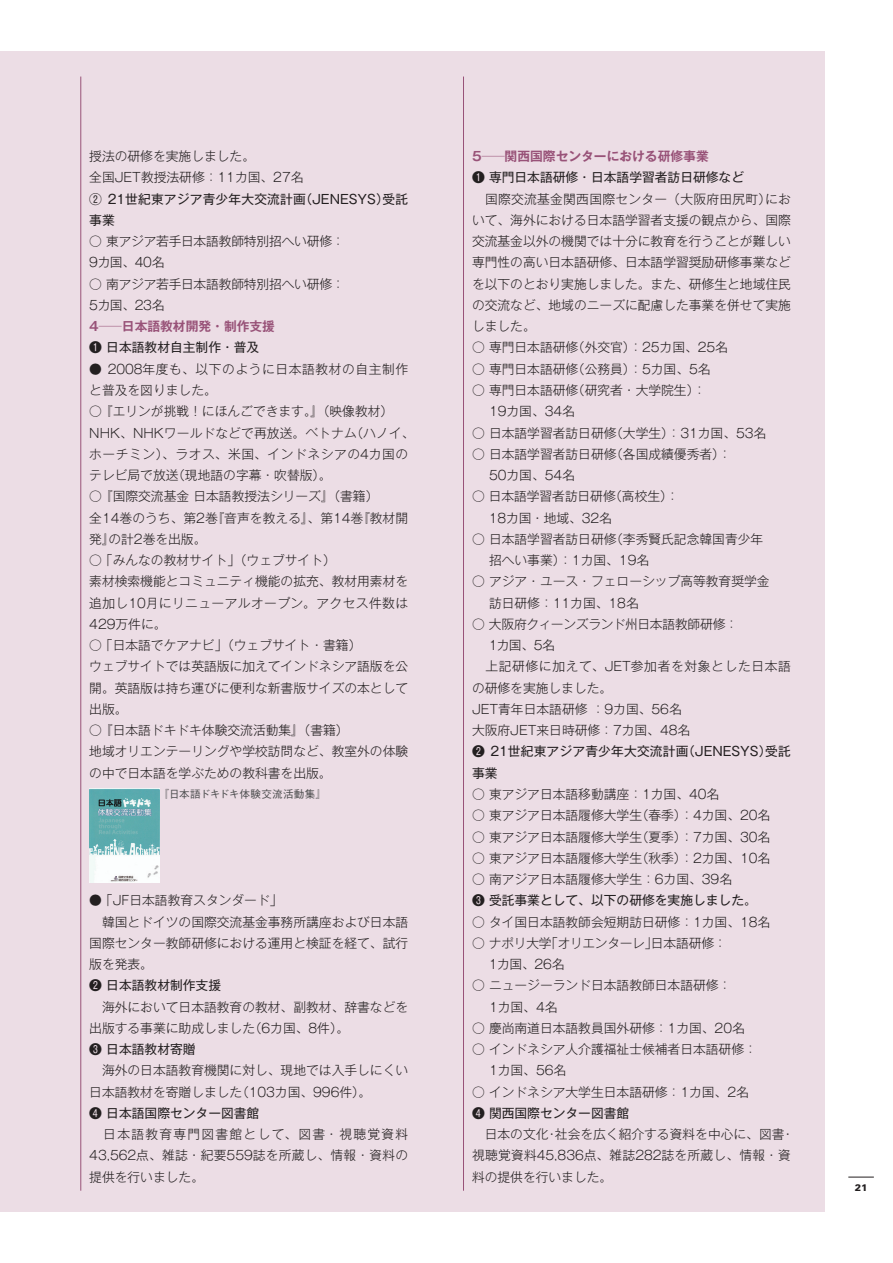
<style>
.page{position:relative;width:893px;height:1263px;background:#fff}
.page>*{position:absolute;margin:0;border:0;box-sizing:border-box;transform-origin:0 0}
.t1{font:300 12.75px/21.3px "Gothic MB101 Pro";color:#231f20}
.t2{font:12.75px/21.3px "Gothic MB101 Pro";color:#231f20}
.t3{font:300 12.75px/21.3px "Gothic MB101 Pro";letter-spacing:-.02em;color:#231f20}
.t4{font:300 12.75px/21.3px "Gothic MB101 Pro";letter-spacing:.045em;color:#231f20}
.t5{font:700 12.75px "Gothic MB101 Pro De";color:#985278}
.t6{font:300 12.75px "Gothic MB101 Pro";letter-spacing:.05em;color:#231f20}
.t7{font:500 10.65px "Gothic BBB Pro";letter-spacing:.015em;color:#4b4c4d}
.t8{font:900 9.6px "Zurich BT";color:#231f20}
</style>
<div class="page">
<div style="left:0;top:51px;width:825px;height:1161px;background:#ecdde5"></div>
<svg style="left:848px;top:1177px;width:26px;height:1px"></svg>
<hr style="left:81px;top:77px;width:1px;height:1114px;background:#985278">
<hr style="left:463px;top:77px;width:1px;height:1114px;background:#985278">
<img style="left:89px;top:789px;width:70px;height:93px">
<p class="t1" style="left:89px;top:144px;width:216px">授法の研修を実施しました。<br>全国JET教授法研修：11カ国、27名</p>
<p class="t2" style="left:89px;top:186px;width:320px">② 21世紀東アジア青少年大交流計画（JENESYS）受託事業</p>
<p class="t1" style="left:89px;top:229px;width:257px">○ 東アジア若手日本語教師特別招へい研修：<br>9カ国、40名</p>
<p class="t1" style="left:89px;top:271px;width:257px">○ 南アジア若手日本語教師特別招へい研修：<br>5カ国、23名</p>
<p class="t5" style="left:89px;top:316px;width:187px">4─日本語教材開発・制作支援</p>
<p class="t2" style="left:89px;top:335px;width:172px">❶ 日本語教材自主制作・普及</p>
<p class="t4" style="left:89px;top:356px;width:320px">● 2008年度も、以下のように日本語教材の自主制作と普及を図りました。</p>
<p class="t1" style="left:89px;top:399px;width:327px">○ 『エリンが挑戦！にほんごできます。』（映像教材）<br>NHK、NHKワールドなどで再放送。ベトナム（ハノイ、ホーチミン）、ラオス、米国、インドネシアの4カ国のテレビ局で放送（現地語の字幕・吹替版）。</p>
<p class="t1" style="left:89px;top:484px;width:320px">○ 『国際交流基金 日本語教授法シリーズ』（書籍）全14巻のうち、第2巻『音声を教える』、第14巻『教材開発』の計2巻を出版。</p>
<p class="t1" style="left:89px;top:548px;width:320px">○ 「みんなの教材サイト」（ウェブサイト）<br>素材検索機能とコミュニティ機能の拡充、教材用素材を追加し10月にリニューアルオープン。アクセス件数は<br>429万件に。</p>
<p class="t1" style="left:89px;top:633px;width:320px">○ 「日本語でケアナビ」（ウェブサイト・書籍）<br>ウェブサイトでは英語版に加えてインドネシア語版を公開。英語版は持ち運びに便利な新書版サイズの本として出版。</p>
<p class="t1" style="left:89px;top:718px;width:320px">○ 『日本語ドキドキ体験交流活動集』（書籍）<br>地域オリエンテーリングや学校訪問など、教室外の体験の中で日本語を学ぶための教科書を出版。</p>
<p class="t7" style="left:158px;top:786px;width:170px">『日本語ドキドキ体験交流活動集』</p>
<p class="t1" style="left:89px;top:888px;width:320px">● 「JF日本語教育スタンダード」<br>　韓国とドイツの国際交流基金事務所講座および日本語国際センター教師研修における運用と検証を経て、試行版を発表。</p>
<p class="t2" style="left:89px;top:973px;width:133px">❷ 日本語教材制作支援</p>
<p class="t1" style="left:89px;top:994px;width:320px">　海外において日本語教育の教材、副教材、辞書などを出版する事業に助成しました（6カ国、8件）。</p>
<p class="t2" style="left:89px;top:1037px;width:108px">❸ 日本語教材寄贈</p>
<p class="t1" style="left:89px;top:1058px;width:320px">　海外の日本語教育機関に対し、現地では入手しにくい日本語教材を寄贈しました（103カ国、996件）。</p>
<p class="t2" style="left:89px;top:1101px;width:172px">❹ 日本語国際センター図書館</p>
<p class="t1" style="left:89px;top:1122px;width:320px;text-align:justify">　日本語教育専門図書館として、図書・視聴覚資料43,562点、雑誌・紀要559誌を所蔵し、情報・資料の提供を行いました。</p>
<p class="t5" style="left:472px;top:146px;width:238px">5─関西国際センターにおける研修事業</p>
<p class="t2" style="left:472px;top:165px;width:274px">❶ 専門日本語研修・日本語学習者訪日研修など</p>
<p class="t1" style="left:472px;top:186px;width:320px;text-align:justify">　国際交流基金関西国際センター（大阪府田尻町）において、海外における日本語学習者支援の観点から、国際交流基金以外の機関では十分に教育を行うことが難しい専門性の高い日本語研修、日本語学習奨励研修事業などを以下のとおり実施しました。また、研修生と地域住民の交流など、地域のニーズに配慮した事業を併せて実施しました。</p>
<p class="t1" style="left:472px;top:335px;width:258px">○ 専門日本語研修（外交官）：25カ国、25名</p>
<p class="t1" style="left:472px;top:356px;width:240px">○ 専門日本語研修（公務員）：5カ国、5名</p>
<p class="t1" style="left:489px;top:378px;width:218px;text-indent:-17px">○ 専門日本語研修（研究者・大学院生）：<br>19カ国、34名</p>
<p class="t1" style="left:472px;top:420px;width:296px">○ 日本語学習者訪日研修（大学生）：31カ国、53名</p>
<p class="t1" style="left:489px;top:441px;width:244px;text-indent:-17px">○ 日本語学習者訪日研修（各国成績優秀者）：<br>50カ国、54名</p>
<p class="t1" style="left:489px;top:484px;width:192px;text-indent:-17px">○ 日本語学習者訪日研修（高校生）：<br>18カ国・地域、32名</p>
<p class="t1" style="left:489px;top:526px;width:276px;text-indent:-17px">○ 日本語学習者訪日研修（李秀賢氏記念韓国青少年招へい事業）：1カ国、19名</p>
<p class="t1" style="left:489px;top:569px;width:282px;text-indent:-17px">○ アジア・ユース・フェローシップ高等教育奨学金訪日研修：11カ国、18名</p>
<p class="t3" style="left:472px;top:612px;width:267px">○ 大阪府クィーンズランド州日本語教師研修：</p>
<p class="t1" style="left:489px;top:633px;width:68px">1カ国、5名</p>
<p class="t6" style="left:472px;top:656px;width:320px">　上記研修に加えて、JET参加者を対象とした日本語</p>
<p class="t1" style="left:472px;top:675px;width:142px">の研修を実施しました。</p>
<p class="t1" style="left:472px;top:697px;width:211px">JET青年日本語研修 ：9カ国、56名</p>
<p class="t1" style="left:472px;top:718px;width:220px">大阪府JET来日時研修：7カ国、48名</p>
<p class="t2" style="left:472px;top:739px;width:320px">❷ 21世紀東アジア青少年大交流計画（JENESYS）受託事業</p>
<p class="t1" style="left:472px;top:782px;width:249px">○ 東アジア日本語移動講座：1カ国、40名</p>
<p class="t1" style="left:472px;top:803px;width:300px">○ 東アジア日本語履修大学生（春季）：4カ国、20名</p>
<p class="t1" style="left:472px;top:824px;width:300px">○ 東アジア日本語履修大学生（夏季）：7カ国、30名</p>
<p class="t1" style="left:472px;top:845px;width:300px">○ 東アジア日本語履修大学生（秋季）：2カ国、10名</p>
<p class="t1" style="left:472px;top:867px;width:262px">○ 南アジア日本語履修大学生：6カ国、39名</p>
<p class="t2" style="left:472px;top:888px;width:286px">❸ 受託事業として、以下の研修を実施しました。</p>
<p class="t1" style="left:472px;top:909px;width:300px">○ タイ国日本語教師会短期訪日研修：1カ国、18名</p>
<p class="t3" style="left:489px;top:930px;width:239px;text-indent:-17px">○ ナポリ大学「オリエンターレ」日本語研修：<br>1カ国、26名</p>
<p class="t1" style="left:489px;top:973px;width:244px;text-indent:-17px">○ ニュージーランド日本語教師日本語研修：<br>1カ国、4名</p>
<p class="t1" style="left:472px;top:1015px;width:274px">○ 慶尚南道日本語教員国外研修：1カ国、20名</p>
<p class="t1" style="left:489px;top:1037px;width:269px;text-indent:-17px">○ インドネシア人介護福祉士候補者日本語研修：<br>1カ国、56名</p>
<p class="t1" style="left:472px;top:1079px;width:278px">○ インドネシア大学生日本語研修：1カ国、2名</p>
<p class="t2" style="left:472px;top:1101px;width:159px">❹ 関西国際センター図書館</p>
<p class="t1" style="left:472px;top:1122px;width:324px">　日本の文化・社会を広く紹介する資料を中心に、図書・視聴覚資料45,836点、雑誌282誌を所蔵し、情報・資料の提供を行いました。</p>
<p class="t8" style="left:855px;top:1182px;width:14px">21</p>
</div>
